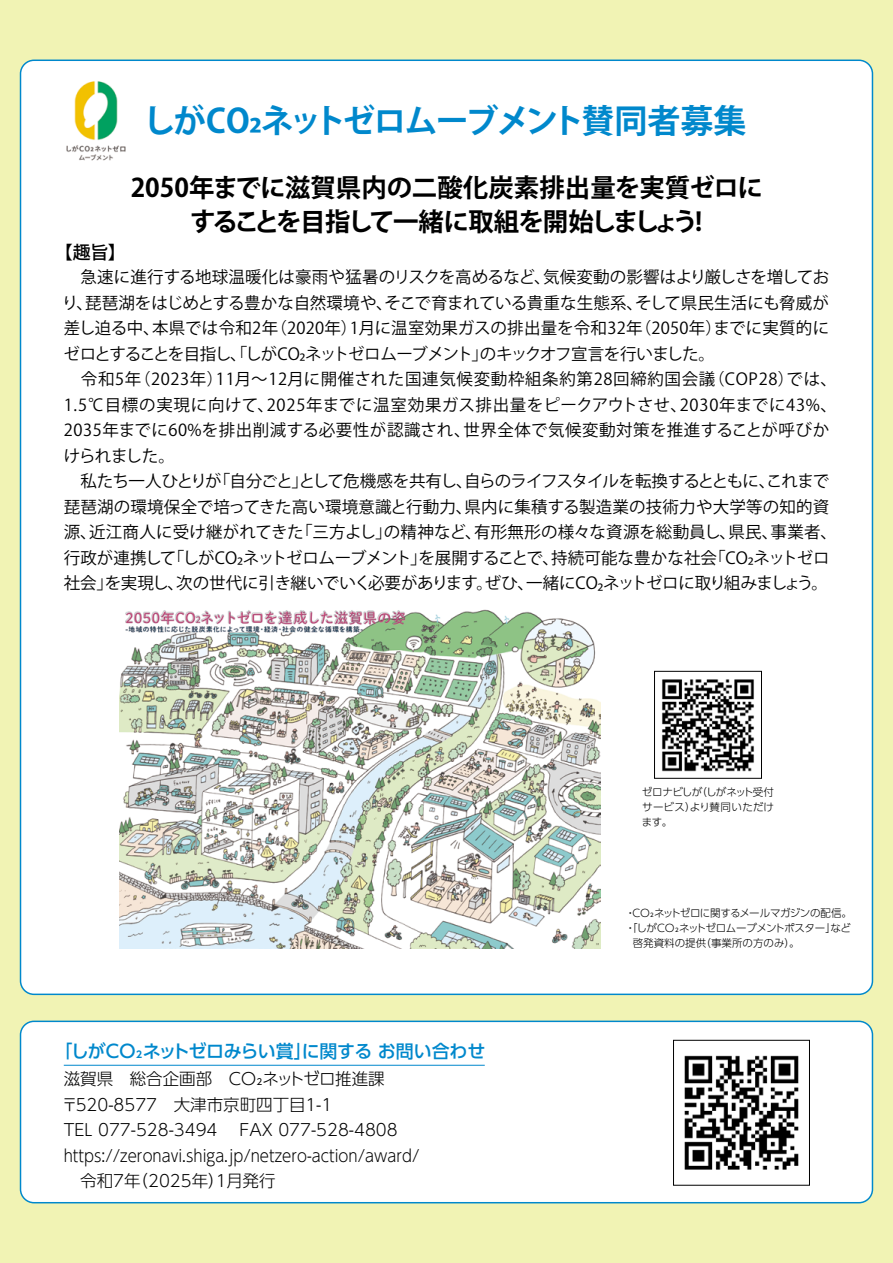
<style>
.page{position:relative;width:893px;height:1263px;background:#f1f3b4}
.page>*{position:absolute;margin:0;border:0;box-sizing:border-box;transform-origin:0 0}
.t1{font:700 33px "Koz Go Pr 6 N";letter-spacing:-.06em;color:#08c}
.t2{font:700 25.5px/34.5px "Koz Go Pr 6 N";letter-spacing:-.03em;color:#000;text-align:center}
.t3{font:500 18px "UD Shin Go Pr 6";letter-spacing:-.03em;color:#08c}
.t4{font:500 18px "Koz Go Pr 6 N";color:#000}
.t5{font:16.5px/25.5px "Koz Go Pr 6 N";letter-spacing:.005em;color:#000}
.t6{font:300 16.5px/25.5px "UD Shin Go Pr 6";color:#000}
.t7{font:300 10.5px/15px "UD Shin Go Pr 6";letter-spacing:-.03em;color:#000;text-align:justify}
.t8{font:300 10.5px "UD Shin Go Pr 6";letter-spacing:-.05em;color:#000}
.t9{font:300 10.5px "UD Shin Go Pr 6";color:#000}
</style>
<div class="page">
<div style="left:21px;top:1021px;width:851px;height:182px;background:#fff;border-radius:14px"></div>
<div style="left:20px;top:1020px;width:853px;height:183px;border:1px solid #08c;border-radius:14px"></div>
<div style="left:21px;top:60px;width:851px;height:934px;background:#fff;border-radius:14px"></div>
<img style="left:66px;top:81px;width:60px;height:80px">
<img style="left:662px;top:679px;width:92px;height:93px">
<div style="left:654px;top:671px;width:108px;height:107px;border:1px solid #000"></div>
<img style="left:119px;top:609px;width:481px;height:339px">
<img style="left:684px;top:1055px;width:115px;height:115px">
<div style="left:673px;top:1040px;width:137px;height:145px;border:1px solid #000"></div>
<hr style="left:64px;top:1065px;width:421px;height:1px;background:#08c">
<h1 class="t1" style="left:143px;top:102px;width:605px">しがCO₂ネットゼロムーブメント賛同者募集</h1>
<h2 class="t2" style="left:131px;top:171px;width:634px">2050年までに滋賀県内の二酸化炭素排出量を実質ゼロにすることを目指して一緒に取組を開始しましょう!</h2>
<p class="t4" style="left:55px;top:242px;width:72px">【趣旨】</p>
<p class="t5" style="left:62px;top:265px;width:777px">　急速に進行する地球温暖化は豪雨や猛暑のリスクを高めるなど、気候変動の影響はより厳しさを増しており、琵琶湖をはじめとする豊かな自然環境や、そこで育まれている貴重な生態系、そして県民生活にも脅威が差し迫る中、本県では令和2年（2020年）1月に温室効果ガスの排出量を令和32年（2050年）までに実質的にゼロとすることを目指し、「しがCO₂ネットゼロムーブメント」のキックオフ宣言を行いました。<br>　令和5年（2023年）11月～12月に開催された国連気候変動枠組条約第28回締約国会議（COP28）では、1.5℃目標の実現に向けて、2025年までに温室効果ガス排出量をピークアウトさせ、2030年までに43%、2035年までに60%を排出削減する必要性が認識され、世界全体で気候変動対策を推進することが呼びかけられました。<br>　私たち一人ひとりが「自分ごと」として危機感を共有し、自らのライフスタイルを転換するとともに、これまで琵琶湖の環境保全で培ってきた高い環境意識と行動力、県内に集積する製造業の技術力や大学等の知的資源、近江商人に受け継がれてきた「三方よし」の精神など、有形無形の様々な資源を総動員し、県民、事業者、行政が連携して「しがCO₂ネットゼロムーブメント」を展開することで、持続可能な豊かな社会「CO₂ネットゼロ社会」を実現し、次の世代に引き継いでいく必要があります。ぜひ、一緒にCO₂ネットゼロに取り組みましょう。</p>
<p class="t7" style="left:642px;top:784px;width:134px">ゼロナビしが（しがネット受付サービス）より賛同いただけます。</p>
<p class="t3" style="left:54px;top:1037px;width:433px">「しがＣＯ₂ネットゼロみらい賞」に関する お問い合わせ</p>
<p class="t6" style="left:62px;top:1066px;width:359px">滋賀県　総合企画部　CO₂ネットゼロ推進課〒520-8577　大津市京町四丁目1-1<br>TEL 077-528-3494 　FAX 077-528-4808 https://zeronavi.shiga.jp/netzero-action/award/　令和7年（2025年）1月発行</p>
<p class="t7" style="left:625px;top:905px;width:228px">・ＣＯ₂ネットゼロに関するメールマガジンの配信。</p>
<p class="t8" style="left:625px;top:919px;width:227px">・「しがＣＯ₂ネットゼロムーブメントポスター」など</p>
<p class="t9" style="left:633px;top:934px;width:169px">啓発資料の提供（事業所の方のみ）。</p>
</div>
